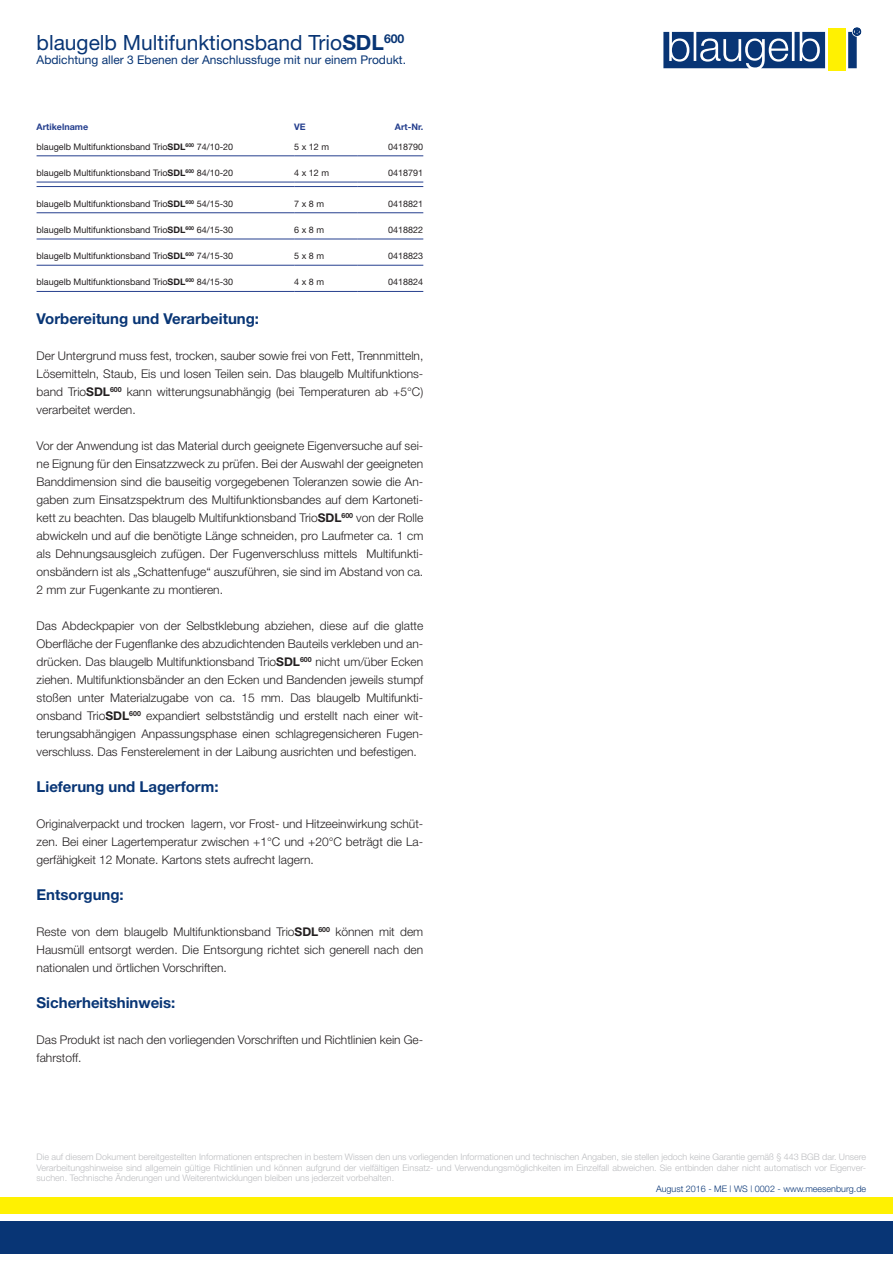
<style>
.page{position:relative;width:893px;height:1263px;background:#fff}
.page>*{position:absolute;margin:0;border:0;box-sizing:border-box;transform-origin:0 0}
.t1{font:21px "Helvetica Neue";color:#083575}
.t2{font:700 15px "Helvetica Neue";color:#083575}
.t3{font:300 12px/18px "Helvetica Neue";color:#231f20;text-align:justify}
.t4{font:12px "Helvetica Neue";color:#083575}
.t5{font:300 9px/10.8px "Helvetica Neue";color:#bcbdc0;text-align:justify}
.t6{font:9px "Helvetica Neue";color:#231f20}
.t7{font:300 9px "Helvetica Neue";color:#083575}
.t8{font:700 9px "Helvetica Neue";color:#253f8e}
.s1{font-weight:700}
</style>
<div class="page">
<div style="left:0;top:1222px;width:893px;height:32px;background:#083575"></div>
<div style="left:0;top:1197px;width:893px;height:17px;background:#fff101"></div>
<svg style="left:663px;top:28px;width:198px;height:40px"></svg>
<div style="left:828px;top:29px;width:17px;height:42px;background:#fff101"></div>
<hr style="left:37px;top:155px;width:257px;height:1px;background:#253f8e">
<hr style="left:294px;top:155px;width:64px;height:1px;background:#253f8e">
<hr style="left:358px;top:155px;width:65px;height:1px;background:#253f8e">
<hr style="left:37px;top:182px;width:257px;height:1px;background:#253f8e">
<hr style="left:294px;top:182px;width:64px;height:1px;background:#253f8e">
<hr style="left:358px;top:182px;width:65px;height:1px;background:#253f8e">
<hr style="left:37px;top:186px;width:257px;height:1px;background:#253f8e">
<hr style="left:294px;top:186px;width:64px;height:1px;background:#253f8e">
<hr style="left:358px;top:186px;width:65px;height:1px;background:#253f8e">
<hr style="left:37px;top:212px;width:257px;height:1px;background:#253f8e">
<hr style="left:294px;top:212px;width:64px;height:1px;background:#253f8e">
<hr style="left:358px;top:212px;width:65px;height:1px;background:#253f8e">
<hr style="left:37px;top:239px;width:257px;height:1px;background:#253f8e">
<hr style="left:294px;top:239px;width:64px;height:1px;background:#253f8e">
<hr style="left:358px;top:239px;width:65px;height:1px;background:#253f8e">
<hr style="left:37px;top:265px;width:257px;height:1px;background:#253f8e">
<hr style="left:294px;top:265px;width:64px;height:1px;background:#253f8e">
<hr style="left:358px;top:265px;width:65px;height:1px;background:#253f8e">
<hr style="left:37px;top:291px;width:257px;height:1px;background:#253f8e">
<hr style="left:294px;top:291px;width:64px;height:1px;background:#253f8e">
<hr style="left:358px;top:291px;width:65px;height:1px;background:#253f8e">
<h1 class="t1" style="left:37px;top:30px;width:369px">blaugelb Multifunktionsband Trio<span class="s1">SDL</span><sup>600</sup></h1>
<p class="t4" style="left:37px;top:53px;width:371px">Abdichtung aller 3 Ebenen der Anschlussfuge mit nur einem Produkt.</p>
<p class="t8" style="left:37px;top:121px;width:53px">Artikelname</p>
<p class="t8" style="left:294px;top:121px;width:13px">VE</p>
<p class="t8" style="left:395px;top:121px;width:30px">Art-Nr.</p>
<p class="t6" style="left:37px;top:141px;width:198px">blaugelb Multifunktionsband Trio<span class="s1">SDL</span><sup>600</sup> 74/10-20</p>
<p class="t6" style="left:294px;top:141px;width:36px">5 x 12 m</p>
<p class="t6" style="left:388px;top:141px;width:37px">0418790</p>
<p class="t6" style="left:37px;top:167px;width:198px">blaugelb Multifunktionsband Trio<span class="s1">SDL</span><sup>600</sup> 84/10-20</p>
<p class="t6" style="left:294px;top:167px;width:36px">4 x 12 m</p>
<p class="t6" style="left:388px;top:167px;width:37px">0418791</p>
<p class="t6" style="left:37px;top:198px;width:198px">blaugelb Multifunktionsband Trio<span class="s1">SDL</span><sup>600</sup> 54/15-30</p>
<p class="t6" style="left:294px;top:198px;width:31px">7 x 8 m</p>
<p class="t6" style="left:388px;top:198px;width:37px">0418821</p>
<p class="t6" style="left:37px;top:224px;width:198px">blaugelb Multifunktionsband Trio<span class="s1">SDL</span><sup>600</sup> 64/15-30</p>
<p class="t6" style="left:294px;top:224px;width:31px">6 x 8 m</p>
<p class="t6" style="left:388px;top:224px;width:37px">0418822</p>
<p class="t6" style="left:37px;top:251px;width:198px">blaugelb Multifunktionsband Trio<span class="s1">SDL</span><sup>600</sup> 74/15-30</p>
<p class="t6" style="left:294px;top:251px;width:31px">5 x 8 m</p>
<p class="t6" style="left:388px;top:251px;width:37px">0418823</p>
<p class="t6" style="left:37px;top:277px;width:198px">blaugelb Multifunktionsband Trio<span class="s1">SDL</span><sup>600</sup> 84/15-30</p>
<p class="t6" style="left:294px;top:277px;width:31px">4 x 8 m</p>
<p class="t6" style="left:388px;top:277px;width:37px">0418824</p>
<p class="t2" style="left:37px;top:309px;width:224px">Vorbereitung und Verarbeitung:</p>
<p class="t3" style="left:37px;top:346px;width:388px">Der Untergrund muss fest, trocken, sauber sowie frei von Fett, Trennmitteln, Lösemitteln, Staub, Eis und losen Teilen sein. Das blaugelb Multifunktions&shy;band Trio<span class="s1">SDL</span><sup>600</sup> kann witterungsunabhängig (bei Temperaturen ab +5°C) verarbeitet werden.</p>
<p class="t3" style="left:37px;top:436px;width:388px">Vor der Anwendung ist das Material durch geeignete Eigenversuche auf sei&shy;ne Eignung für den Einsatzzweck zu prüfen. Bei der Auswahl der geeigneten Banddimension sind die bauseitig vorgegebenen Toleranzen sowie die An&shy;gaben zum Einsatzspektrum des Multifunktionsbandes auf dem Kartoneti&shy;kett zu beachten. Das blaugelb Multifunktionsband Trio<span class="s1">SDL</span><sup>600</sup> von der Rolle abwickeln und auf die benötigte Länge schneiden, pro Laufmeter ca. 1 cm als Dehnungsausgleich zufügen. Der Fugenverschluss mittels Multifunkti&shy;onsbändern ist als „Schattenfuge“ auszuführen, sie sind im Abstand von ca.<br>2 mm zur Fugenkante zu montieren.</p>
<p class="t3" style="left:37px;top:616px;width:388px">Das Abdeckpapier von der Selbstklebung abziehen, diese auf die glatte Oberfläche der Fugenflanke des abzudichtenden Bauteils verkleben und an&shy;drücken. Das blaugelb Multifunktionsband Trio<span class="s1">SDL</span><sup>600</sup> nicht um/über Ecken ziehen. Multifunktionsbänder an den Ecken und Bandenden jeweils stumpf stoßen unter Materialzugabe von ca. 15 mm. Das blaugelb Multifunkti&shy;onsband Trio<span class="s1">SDL</span><sup>600</sup> expandiert selbstständig und erstellt nach einer wit&shy;terungsabhängigen Anpassungsphase einen schlagregensicheren Fugen&shy;verschluss. Das Fensterelement in der Laibung ausrichten und befestigen.</p>
<p class="t2" style="left:37px;top:777px;width:183px">Lieferung und Lagerform:</p>
<p class="t3" style="left:37px;top:814px;width:388px">Originalverpackt und trocken lagern, vor Frost- und Hitzeeinwirkung schüt&shy;zen. Bei einer Lagertemperatur zwischen +1°C und +20°C beträgt die La&shy;gerfähigkeit 12 Monate. Kartons stets aufrecht lagern.</p>
<p class="t2" style="left:37px;top:885px;width:89px">Entsorgung:</p>
<p class="t3" style="left:37px;top:922px;width:388px">Reste von dem blaugelb Multifunktionsband Trio<span class="s1">SDL</span><sup>600</sup> können mit dem Hausmüll entsorgt werden. Die Entsorgung richtet sich generell nach den nationalen und örtlichen Vorschriften.</p>
<p class="t2" style="left:37px;top:993px;width:140px">Sicherheitshinweis:</p>
<p class="t3" style="left:37px;top:1030px;width:388px">Das Produkt ist nach den vorliegenden Vorschriften und Richtlinien kein Ge&shy;fahrstoff.</p>
<p class="t5" style="left:37px;top:1151px;width:831px">Die auf diesem Dokument bereitgestellten Informationen entsprechen in bestem Wissen den uns vorliegenden Informationen und technischen Angaben, sie stellen jedoch keine Garantie gemäß § 443 BGB dar. Unsere Verarbeitungshinweise sind allgemein gültige Richtlinien und können aufgrund der vielfältigen Einsatz- und Verwendungsmöglichkeiten im Einzelfall abweichen. Sie entbinden daher nicht automatisch vor Eigenver&shy;suchen. Technische Änderungen und Weiterentwicklungen bleiben uns jederzeit vorbehalten.</p>
<p class="t7" style="left:656px;top:1183px;width:212px">August 2016 - ME | WS | 0002 - www.meesenburg.de</p>
</div>
